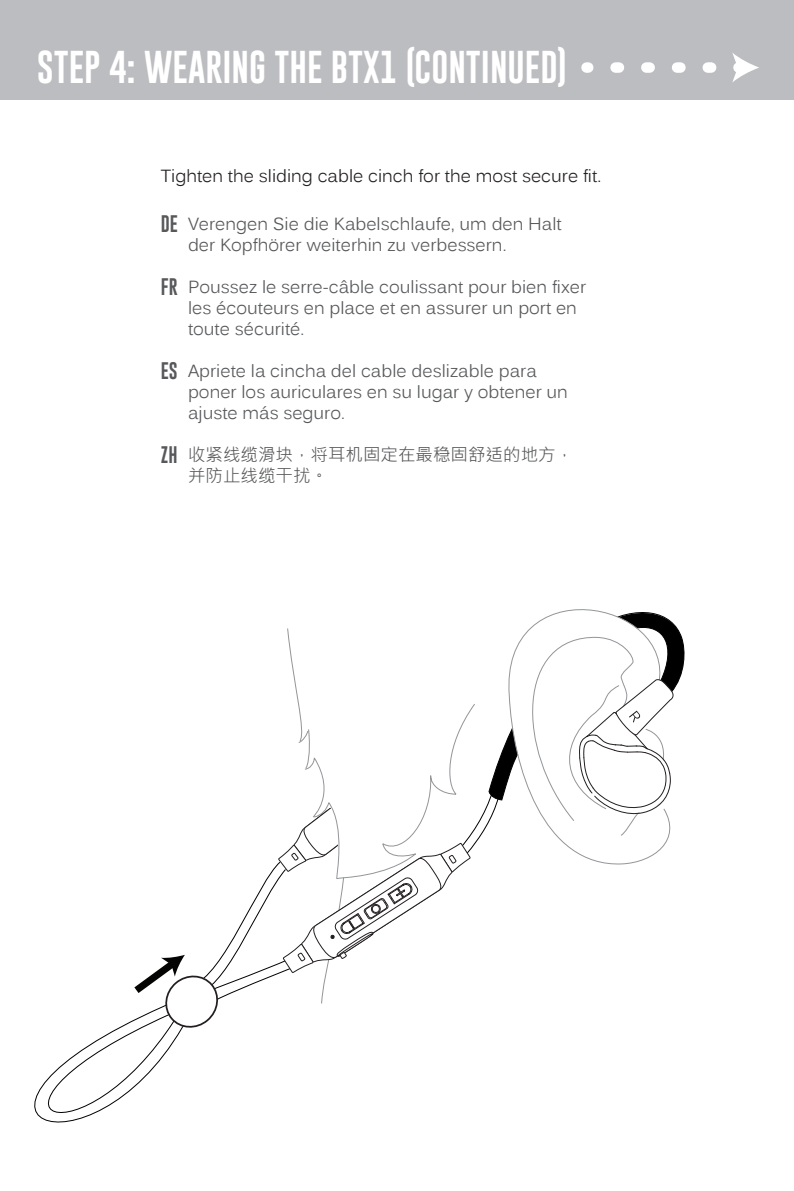
<style>
.page{position:relative;width:794px;height:1191px;background:#fff}
.page>*{position:absolute;margin:0;border:0;box-sizing:border-box;transform-origin:0 0}
.t1{font:33.6px "Gobold";color:#fff}
.t2{font:17.5px/21px "Kalinga";color:#57585a}
.t3{font:17.5px "Kalinga";color:#231f20}
.t4{font:17.5px/21px "Microsoft Jheng Hei";color:#57585a}
.t5{font:17.5px "Gobold";color:#57585a}
</style>
<div class="page">
<div style="left:0;top:0;width:353px;height:99px;background:#bcbdc0"></div>
<div style="left:353px;top:0;width:441px;height:99px;background:#bcbdc0"></div>
<svg style="left:586px;top:62px;width:2px;height:11px"></svg>
<svg style="left:615px;top:62px;width:102px;height:11px"></svg>
<svg style="left:732px;top:53px;width:27px;height:29px"></svg>
<svg style="left:488px;top:637px;width:197px;height:164px"></svg>
<svg style="left:500px;top:609px;width:182px;height:256px"></svg>
<svg style="left:287px;top:628px;width:189px;height:376px"></svg>
<svg style="left:34px;top:868px;width:247px;height:255px"></svg>
<svg style="left:277px;top:807px;width:194px;height:166px"></svg>
<svg style="left:515px;top:634px;width:161px;height:202px"></svg>
<svg style="left:127px;top:953px;width:93px;height:79px"></svg>
<h1 class="t1" style="left:37px;top:45px;width:531px">STEP 4: WEARING THE BTX1 (CONTINUED)</h1>
<p class="t3" style="left:161px;top:164px;width:442px">Tighten the sliding cable cinch for the most secure fit.</p>
<p class="t5" style="left:161px;top:212px;width:19px">DE</p>
<p class="t2" style="left:188px;top:215px;width:375px">Verengen Sie die Kabelschlaufe, um den Halt der Kopfhörer weiterhin zu verbessern.</p>
<p class="t2" style="left:188px;top:278px;width:400px">Poussez le serre-câble coulissant pour bien fixer les écouteurs en place et en assurer un port en toute sécurité.</p>
<p class="t2" style="left:188px;top:362px;width:381px">Apriete la cincha del cable deslizable para poner los auriculares en su lugar y obtener un ajuste más seguro.</p>
<p class="t4" style="left:188px;top:444px;width:387px">收紧线缆滑块，将耳机固定在最稳固舒适的地方，并防止线缆干扰。</p>
<p class="t5" style="left:161px;top:275px;width:18px">FR</p>
<p class="t5" style="left:161px;top:359px;width:18px">ES</p>
<p class="t5" style="left:161px;top:443px;width:18px">ZH</p>
</div>
